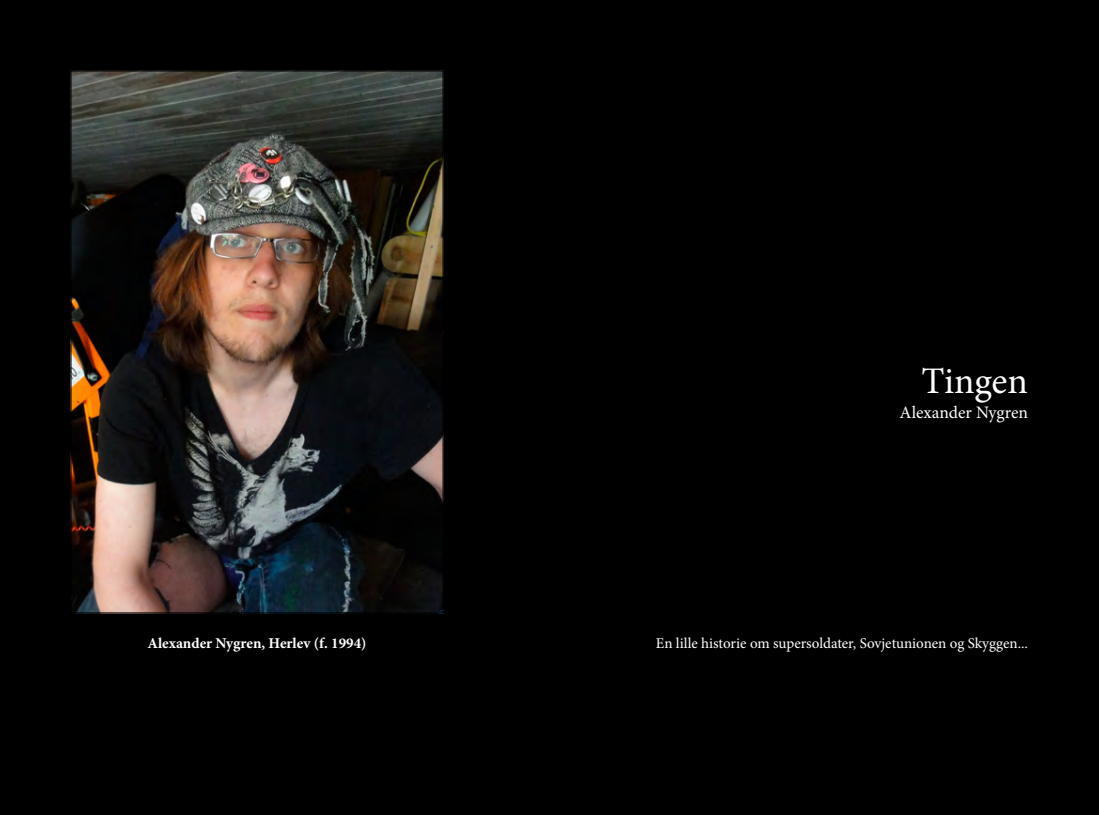
<style>
.page{position:relative;width:1099px;height:815px;background:#fff}
.page>*{position:absolute;margin:0;border:0;box-sizing:border-box;transform-origin:0 0}
.t1{font:37.5px "Minion Pro";letter-spacing:-.01em;color:#fff}
.t2{font:17.5px "Minion Pro";color:#fff}
.t3{font:15px "Minion Pro";color:#fff}
.t4{font:700 15px "Minion Pro";color:#fff}
</style>
<div class="page">
<div style="left:0;top:0;width:1098px;height:815px;background:#000"></div>
<img style="left:72px;top:72px;width:370px;height:540px">
<h1 class="t1" style="left:921px;top:356px;width:108px">Tingen</h1>
<p class="t2" style="left:899px;top:401px;width:130px">Alexander Nygren</p>
<p class="t4" style="left:147px;top:633px;width:220px">Alexander Nygren, Herlev (f. 1994)</p>
<p class="t3" style="left:656px;top:633px;width:374px">En lille historie om supersoldater, Sovjetunionen og Skyggen...</p>
</div>
